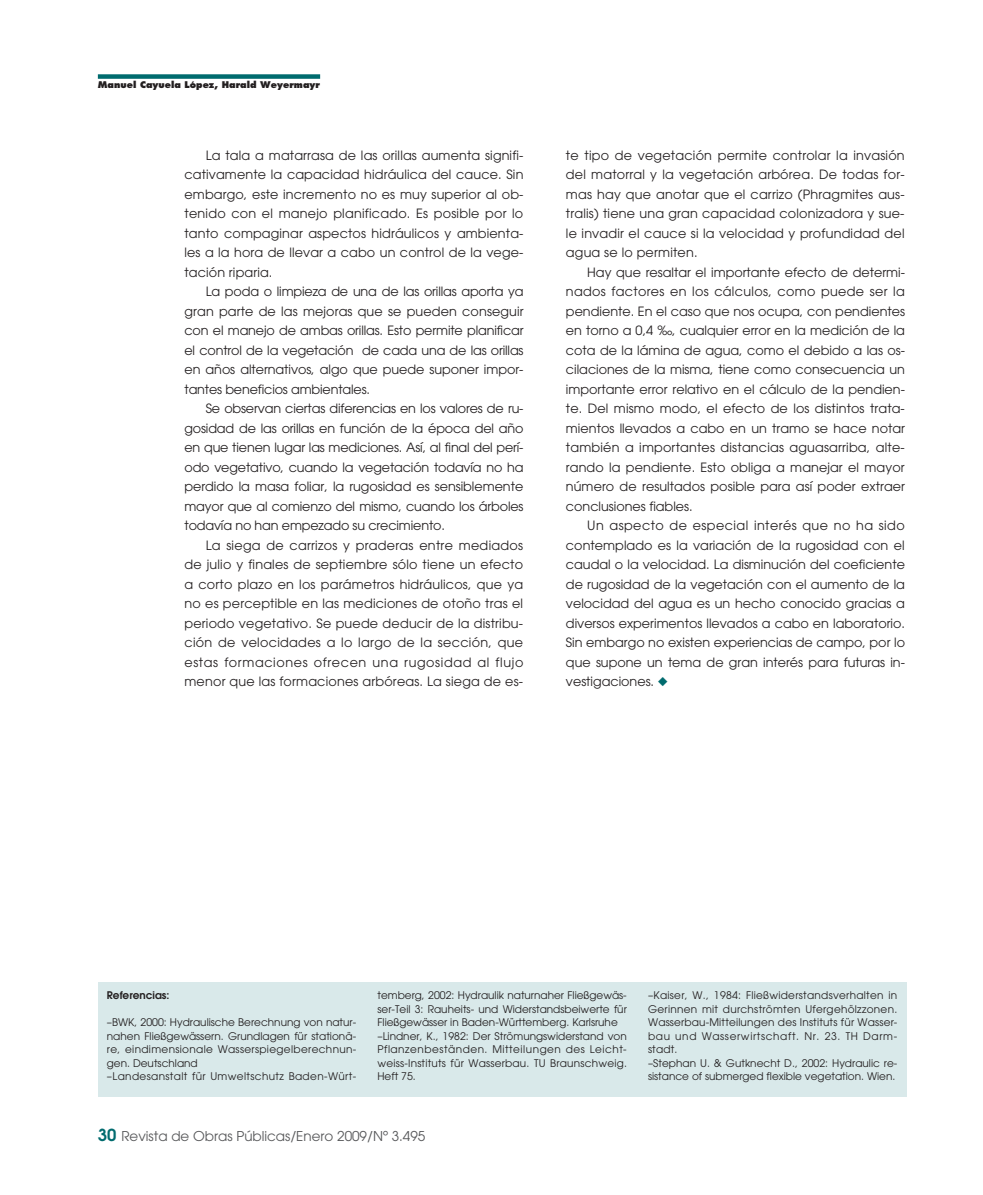
<style>
.page{position:relative;width:983px;height:1195px;background:#fff}
.page>*{position:absolute;margin:0;border:0;box-sizing:border-box;transform-origin:0 0}
.t1{font:13.5px "Avant Garde";color:#57585a}
.t2{font:12.75px/19.5px "Avant Garde";letter-spacing:.005em;color:#231f20;text-align:justify}
.t3{font:10.5px/13.5px "Avant Garde";color:#231f20}
.t4{font:600 10.5px "Avant Garde";color:#231f20}
.t5{font:800 9px "Futura";color:#231f20}
.s1{color:#006b6e}
.s2{font-weight:600;font-size:16.5px;color:#006b6e}
</style>
<div class="page">
<div style="left:98px;top:74px;width:222px;height:5px;background:#006b6e"></div>
<div style="left:98px;top:982px;width:808px;height:115px;background:#d9e9ea"></div>
<p class="t5" style="left:98px;top:81px;width:223px">Manuel Cayuela López, Harald Weyermayr</p>
<p class="t2" style="left:184px;top:147px;width:340px;text-indent:21px">La tala a matarrasa de las orillas aumenta signifi&shy;cativamente la capacidad hidráulica del cauce. Sin embargo, este incremento no es muy superior al ob&shy;tenido con el manejo planificado. Es posible por lo tanto compaginar aspectos hidráulicos y ambienta&shy;les a la hora de llevar a cabo un control de la vege&shy;tación riparia.</p>
<p class="t2" style="left:184px;top:283px;width:340px;text-indent:21px">La poda o limpieza de una de las orillas aporta ya gran parte de las mejoras que se pueden conseguir con el manejo de ambas orillas. Esto permite planificar el control de la vegetación de cada una de las orillas en años alternativos, algo que puede suponer impor&shy;tantes beneficios ambientales.</p>
<p class="t2" style="left:184px;top:400px;width:340px;text-indent:21px">Se observan ciertas diferencias en los valores de ru&shy;gosidad de las orillas en función de la época del año en que tienen lugar las mediciones. Así, al final del perí&shy;odo vegetativo, cuando la vegetación todavía no ha perdido la masa foliar, la rugosidad es sensiblemente mayor que al comienzo del mismo, cuando los árboles todavía no han empezado su crecimiento.</p>
<p class="t2" style="left:184px;top:536px;width:340px;text-indent:21px">La siega de carrizos y praderas entre mediados de julio y finales de septiembre sólo tiene un efecto a corto plazo en los parámetros hidráulicos, que ya no es perceptible en las mediciones de otoño tras el periodo vegetativo. Se puede deducir de la distribu&shy;ción de velocidades a lo largo de la sección, que estas formaciones ofrecen una rugosidad al flujo menor que las formaciones arbóreas. La siega de es-</p>
<p class="t2" style="left:566px;top:146px;width:340px">te tipo de vegetación permite controlar la invasión del matorral y la vegetación arbórea. De todas for&shy;mas hay que anotar que el carrizo (Phragmites aus&shy;tralis) tiene una gran capacidad colonizadora y sue&shy;le invadir el cauce si la velocidad y profundidad del agua se lo permiten.</p>
<p class="t2" style="left:566px;top:263px;width:340px;text-indent:21px">Hay que resaltar el importante efecto de determi&shy;nados factores en los cálculos, como puede ser la pendiente. En el caso que nos ocupa, con pendientes en torno a 0,4 ‰, cualquier error en la medición de la cota de la lámina de agua, como el debido a las os&shy;cilaciones de la misma, tiene como consecuencia un importante error relativo en el cálculo de la pendien&shy;te. Del mismo modo, el efecto de los distintos trata&shy;mientos llevados a cabo en un tramo se hace notar también a importantes distancias aguasarriba, alte&shy;rando la pendiente. Esto obliga a manejar el mayor número de resultados posible para así poder extraer conclusiones fiables.</p>
<p class="t2" style="left:566px;top:517px;width:340px;text-indent:21px">Un aspecto de especial interés que no ha sido contemplado es la variación de la rugosidad con el caudal o la velocidad. La disminución del coeficiente de rugosidad de la vegetación con el aumento de la velocidad del agua es un hecho conocido gracias a diversos experimentos llevados a cabo en laboratorio.<br>Sin embargo no existen experiencias de campo, por lo que supone un tema de gran interés para futuras in&shy;vestigaciones. <span class="s1">◆</span></p>
<p class="t4" style="left:107px;top:991px;width:64px">Referencias:</p>
<p class="t3" style="left:107px;top:1016px;width:251px">–BWK, 2000: Hydraulische Berechnung von natur&shy;nahen Fließgewässern. Grundlagen für stationä&shy;re, eindimensionale Wasserspiegelberechnun&shy;gen. Deutschland<br>–Landesanstalt für Umweltschutz Baden-Würt-</p>
<p class="t3" style="left:377px;top:989px;width:251px">temberg, 2002: Hydraulik naturnaher Fließgewäs&shy;ser-Teil 3: Rauheits- und Widerstandsbeiwerte für Fließgewässer in Baden-Württemberg. Karlsruhe –Lindner, K., 1982: Der Strömungswiderstand von Pflanzenbeständen. Mitteilungen des Leicht&shy;weiss-Instituts für Wasserbau. TU Braunschweig.<br>Heft 75.</p>
<p class="t3" style="left:648px;top:989px;width:251px">–Kaiser, W., 1984: Fließwiderstandsverhalten in Gerinnen mit durchströmten Ufergehölzzonen.<br>Wasserbau-Mitteilungen des Instituts für Wasser&shy;bau und Wasserwirtschaft. Nr. 23. TH Darm&shy;stadt.<br>–Stephan U. &amp; Gutknecht D., 2002: Hydraulic re&shy;sistance of submerged flexible vegetation. Wien.</p>
<p class="t1" style="left:98px;top:1130px;width:329px"><span class="s2">30</span> Revista de Obras Públicas/Enero 2009/Nº 3.495</p>
</div>
